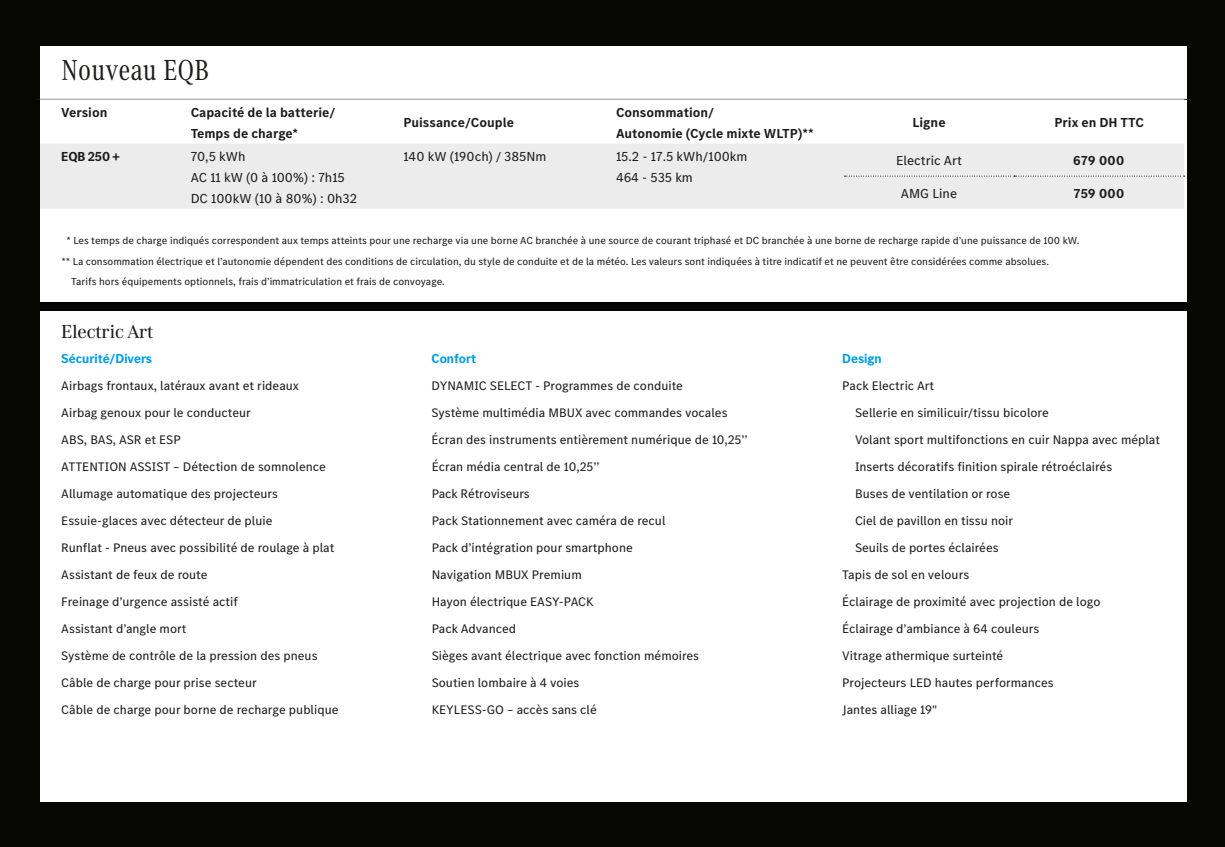
<style>
.page{position:relative;width:1225px;height:847px;background:#fff}
.page>*{position:absolute;margin:0;border:0;box-sizing:border-box;transform-origin:0 0}
.t1{font:30px "MB Corpo A Text Cond";color:#1d1d1b}
.t2{font:19.5px "MB Corpo A Title";color:#1d1d1b}
.t3{font:700 13.5px/21px "MB Corpo S Text";color:#1d1d1b}
.t4{font:13.5px/21px "MB Corpo S Text";color:#1d1d1b}
.t5{font:700 13.5px "MB Corpo S Title";color:#009ee2}
.t6{font:700 13.5px "MB Corpo S Title";letter-spacing:.03em;color:#1d1d1b}
.t7{font:12.9px/27px "MB Corpo S Text";color:#1d1d1b}
.t8{font:10.5px "MB Corpo S Text";color:#1d1d1b}
</style>
<div class="page">
<div style="left:0;top:0;width:1225px;height:846px;background:#060703"></div>
<div style="left:40px;top:46px;width:1146px;height:754px;background:#fff"></div>
<hr style="left:36px;top:99px;width:1154px;height:1px;background:#1d1d1b">
<div style="left:35px;top:301px;width:1151px;height:9px;background:#060703"></div>
<svg style="left:40px;top:99px;width:1144px;height:1px"></svg>
<div style="left:40px;top:144px;width:1144px;height:65px;background:#ececec"></div>
<svg style="left:844px;top:175px;width:340px;height:2px"></svg>
<h1 class="t1" style="left:61px;top:50px;width:149px">Nouveau EQB</h1>
<p class="t3" style="left:61px;top:101px;width:48px">Version</p>
<p class="t3" style="left:191px;top:101px;width:146px">Capacité de la batterie/<br>Temps de charge*</p>
<p class="t3" style="left:403px;top:111px;width:112px">Puissance/Couple</p>
<p class="t3" style="left:616px;top:101px;width:199px">Consommation/<br>Autonomie (Cycle mixte WLTP)**</p>
<p class="t3" style="left:912px;top:111px;width:35px">Ligne</p>
<p class="t3" style="left:1054px;top:111px;width:91px">Prix en DH TTC</p>
<p class="t6" style="left:61px;top:147px;width:60px">EQB 250 +</p>
<p class="t4" style="left:191px;top:145px;width:168px">70,5 kWh<br>AC 11 kW (0 à 100%) : 7h15<br>DC 100kW (10 à 80%) : 0h32</p>
<p class="t4" style="left:403px;top:145px;width:145px">140 kW (190ch) / 385Nm</p>
<p class="t4" style="left:616px;top:145px;width:133px">15.2 - 17.5 kWh/100km<br>464 - 535 km</p>
<p class="t4" style="left:896px;top:150px;width:67px">Electric Art</p>
<p class="t6" style="left:1073px;top:152px;width:53px">679 000</p>
<p class="t4" style="left:901px;top:182px;width:58px">AMG Line</p>
<p class="t6" style="left:1073px;top:184px;width:52px">759 000</p>
<p class="t8" style="left:66px;top:233px;width:1014px">* Les temps de charge indiqués correspondent aux temps atteints pour une recharge via une borne AC branchée à une source de courant triphasé et DC branchée à une borne de recharge rapide d’une puissance de 100 kW.</p>
<p class="t8" style="left:61px;top:254px;width:989px">** La consommation électrique et l’autonomie dépendent des conditions de circulation, du style de conduite et de la météo. Les valeurs sont indiquées à titre indicatif et ne peuvent être considérées comme absolues.</p>
<p class="t8" style="left:71px;top:275px;width:375px">Tarifs hors équipements optionnels, frais d’immatriculation et frais de convoyage.</p>
<h2 class="t2" style="left:61px;top:318px;width:94px">Electric Art</h2>
<p class="t5" style="left:61px;top:349px;width:92px">Sécurité/Divers</p>
<p class="t7" style="left:61px;top:371px;width:279px">Airbags frontaux, latéraux avant et rideaux<br>Airbag genoux pour le conducteur<br>ABS, BAS, ASR et ESP<br>ATTENTION ASSIST – Détection de somnolence Allumage automatique des projecteurs Essuie-glaces avec détecteur de pluie<br>Runflat - Pneus avec possibilité de roulage à plat Assistant de feux de route<br>Freinage d’urgence assisté actif<br>Assistant d’angle mort<br>Système de contrôle de la pression des pneus Câble de charge pour prise secteur<br>Câble de charge pour borne de recharge publique</p>
<p class="t5" style="left:432px;top:349px;width:46px">Confort</p>
<p class="t7" style="left:432px;top:371px;width:317px">DYNAMIC SELECT - Programmes de conduite<br>Système multimédia MBUX avec commandes vocales Écran des instruments entièrement numérique de 10,25’’ Écran média central de 10,25’’<br>Pack Rétroviseurs<br>Pack Stationnement avec caméra de recul<br>Pack d’intégration pour smartphone<br>Navigation MBUX Premium<br>Hayon électrique EASY-PACK<br>Pack Advanced<br>Sièges avant électrique avec fonction mémoires<br>Soutien lombaire à 4 voies<br>KEYLESS-GO – accès sans clé</p>
<p class="t5" style="left:842px;top:349px;width:41px">Design</p>
<p class="t7" style="left:842px;top:371px;width:93px">Pack Electric Art</p>
<p class="t7" style="left:855px;top:398px;width:195px">Sellerie en similicuir/tissu bicolore</p>
<p class="t7" style="left:855px;top:425px;width:306px">Volant sport multifonctions en cuir Nappa avec méplat</p>
<p class="t7" style="left:855px;top:452px;width:259px">Inserts décoratifs finition spirale rétroéclairés</p>
<p class="t7" style="left:855px;top:479px;width:157px">Buses de ventilation or rose</p>
<p class="t7" style="left:855px;top:506px;width:160px">Ciel de pavillon en tissu noir</p>
<p class="t7" style="left:855px;top:533px;width:145px">Seuils de portes éclairées</p>
<p class="t7" style="left:842px;top:560px;width:128px">Tapis de sol en velours</p>
<p class="t7" style="left:842px;top:587px;width:260px">Éclairage de proximité avec projection de logo</p>
<p class="t7" style="left:842px;top:614px;width:199px">Éclairage d’ambiance à 64 couleurs</p>
<p class="t7" style="left:842px;top:641px;width:163px">Vitrage athermique surteinté</p>
<p class="t7" style="left:842px;top:668px;width:213px">Projecteurs LED hautes performances</p>
<p class="t7" style="left:842px;top:695px;width:96px">Jantes alliage 19"</p>
</div>
